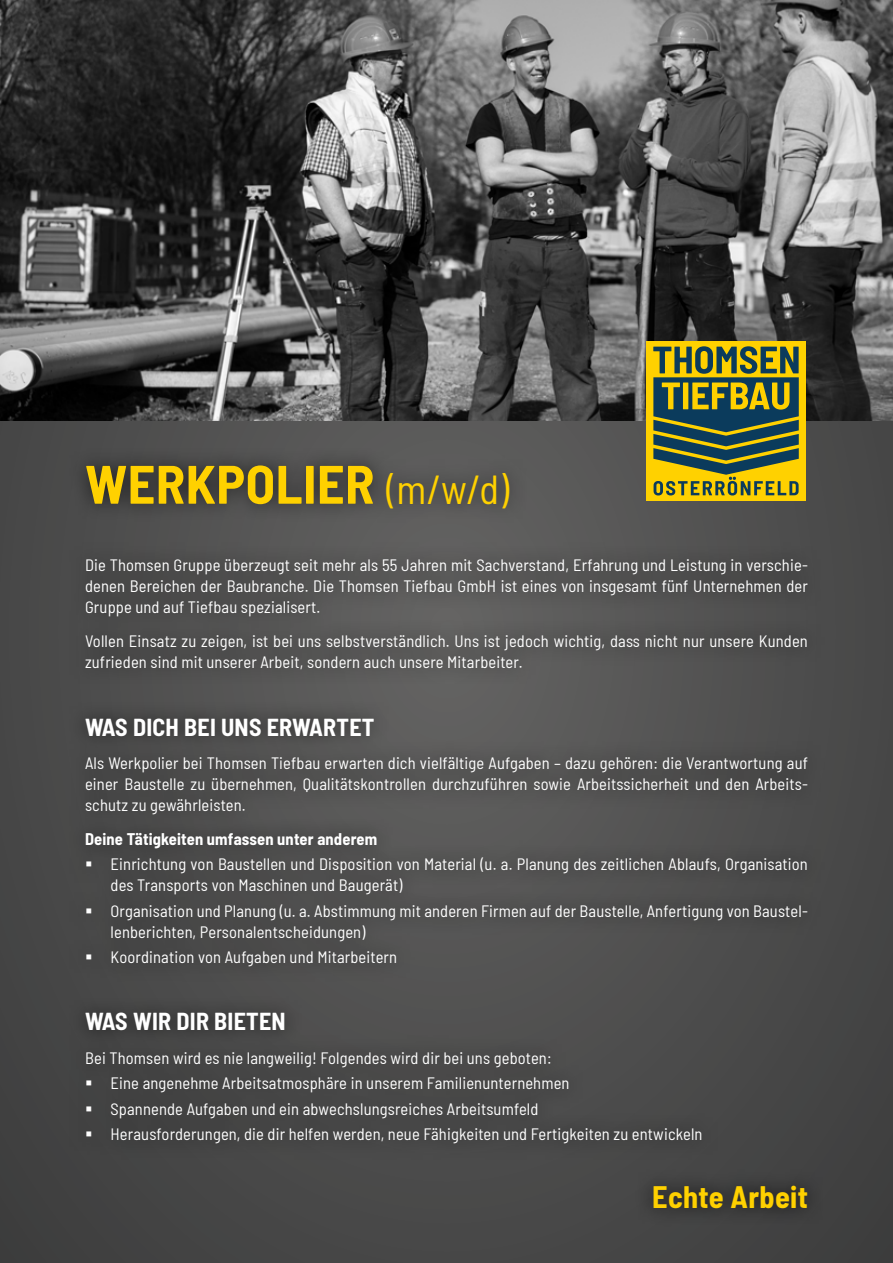
<style>
.page{position:relative;width:893px;height:1263px;background:#474747}
.page>*{position:absolute;margin:0;border:0;box-sizing:border-box;transform-origin:0 0}
.t1{font:700 semi-condensed 54px "Barlow";letter-spacing:.01em;color:#ffd100}
.t2{font:700 semi-condensed 30.3px "Barlow";letter-spacing:.01em;color:#ffd100}
.t3{font:700 semi-condensed 24px "Barlow";letter-spacing:.01em;color:#fff}
.t4{font:semi-condensed 16.5px/21px "Barlow";letter-spacing:.01em;color:#fff}
.t5{font:700 semi-condensed 16.5px "Barlow";letter-spacing:.01em;color:#fff}
.s1{font-weight:400;font-size:40.5px}
</style>
<div class="page">
<div style="left:68px;top:448px;width:756px;height:711px;background:#000;opacity:.6"></div>
<div style="left:635px;top:1169px;width:190px;height:57px;background:#000;opacity:.75"></div>
<img style="left:0;top:0;width:893px;height:421px">
<div style="left:646px;top:341px;width:160px;height:160px;background:#ffd100"></div>
<svg style="left:653px;top:346px;width:146px;height:149px"></svg>
<h1 class="t1" style="left:85px;top:445px;width:426px">WERKPOLIER <span class="s1">(m/w/d)</span></h1>
<p class="t4" style="left:85px;top:554px;width:724px;text-align:justify">Die Thomsen Gruppe überzeugt seit mehr als 55 Jahren mit Sachverstand, Erfahrung und Leistung in verschie&shy;denen Bereichen der Baubranche. Die Thomsen Tiefbau GmbH ist eines von insgesamt fünf Unternehmen der Gruppe und auf Tiefbau spezialisert.</p>
<p class="t4" style="left:85px;top:629px;width:724px">Vollen Einsatz zu zeigen, ist bei uns selbstverständlich. Uns ist jedoch wichtig, dass nicht nur unsere Kunden zufrieden sind mit unserer Arbeit, sondern auch unsere Mitarbeiter.</p>
<h3 class="t3" style="left:85px;top:709px;width:291px">WAS DICH BEI UNS ERWARTET</h3>
<p class="t4" style="left:85px;top:752px;width:724px;text-align:justify">Als Werkpolier bei Thomsen Tiefbau erwarten dich vielfältige Aufgaben – dazu gehören: die Verantwortung auf einer Baustelle zu übernehmen, Qualitätskontrollen durchzuführen sowie Arbeitssicherheit und den Arbeits&shy;schutz zu gewährleisten.</p>
<p class="t5" style="left:85px;top:827px;width:294px">Deine Tätigkeiten umfassen unter anderem</p>
<p class="t4" style="left:111px;top:853px;width:699px;text-indent:-26px">▪ Einrichtung von Baustellen und Disposition von Material (u. a. Planung des zeitlichen Ablaufs, Organisation des Transports von Maschinen und Baugerät)</p>
<p class="t4" style="left:111px;top:899px;width:699px;text-indent:-26px">▪ Organisation und Planung (u. a. Abstimmung mit anderen Firmen auf der Baustelle, Anfertigung von Baustel&shy;lenberichten, Personalentscheidungen)</p>
<p class="t4" style="left:85px;top:945px;width:314px">▪ Koordination von Aufgaben und Mitarbeitern</p>
<h3 class="t3" style="left:85px;top:1004px;width:202px">WAS WIR DIR BIETEN</h3>
<p class="t4" style="left:85px;top:1046px;width:468px">Bei Thomsen wird es nie langweilig! Folgendes wird dir bei uns geboten:</p>
<p class="t4" style="left:85px;top:1072px;width:486px">▪ Eine angenehme Arbeitsatmosphäre in unserem Familienunternehmen</p>
<p class="t4" style="left:85px;top:1097px;width:455px">▪ Spannende Aufgaben und ein abwechslungsreiches Arbeitsumfeld</p>
<p class="t4" style="left:85px;top:1122px;width:619px">▪ Herausforderungen, die dir helfen werden, neue Fähigkeiten und Fertigkeiten zu entwickeln</p>
<h2 class="t2" style="left:652px;top:1175px;width:157px">Echte Arbeit</h2>
</div>
